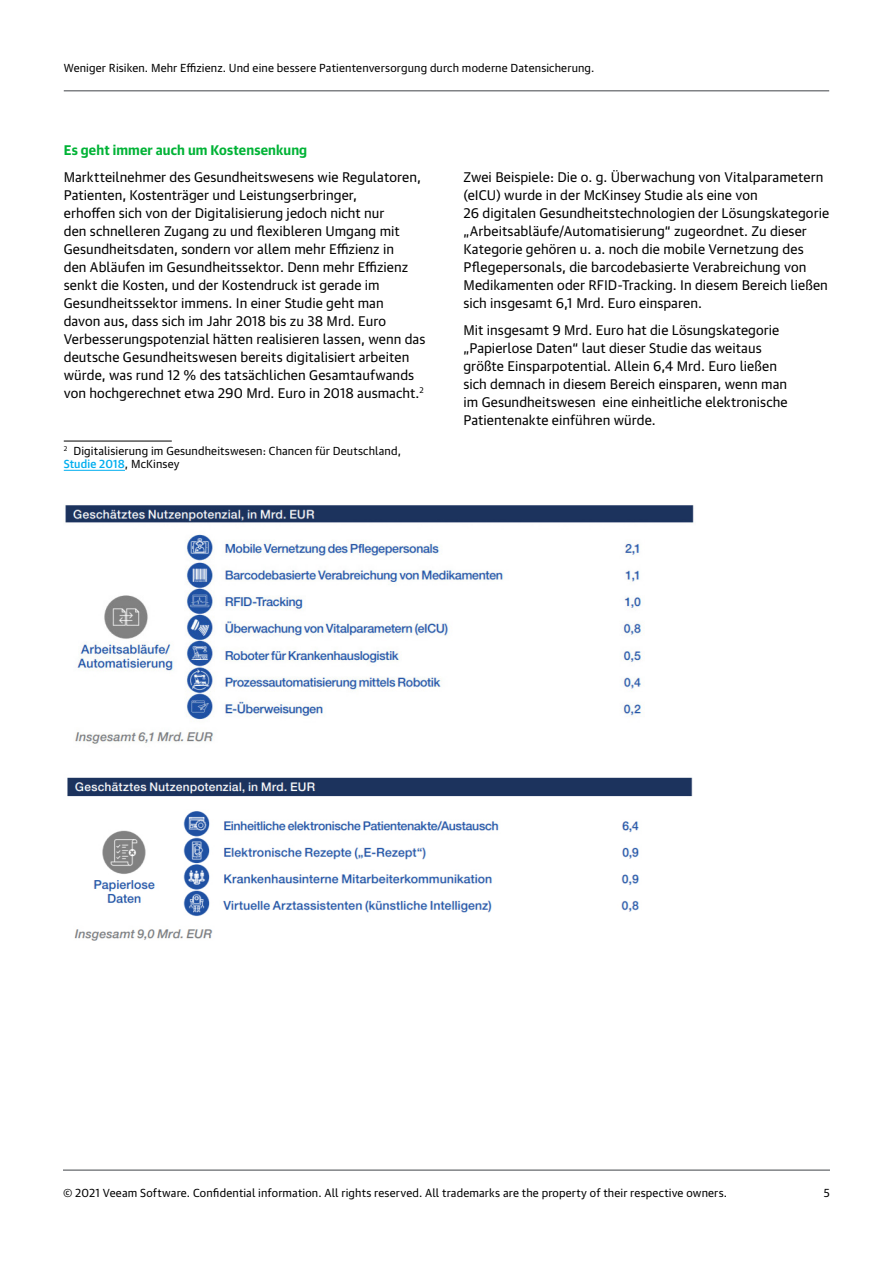
<style>
.page{position:relative;width:893px;height:1263px;background:#fff}
.page>*{position:absolute;margin:0;border:0;box-sizing:border-box;transform-origin:0 0}
.body_text_9__max_5_c{font:13.5px/18px "Guardian Text Sans Cy";letter-spacing:.005em;color:#000}
.Subtitle_9{font:700 13.5px "Guardian Text Sans Cy";letter-spacing:.01em;color:#00b336}
.Footnote_text{font:11.25px/13.5px "Guardian Text Sans Cy";letter-spacing:.015em;color:#000}
.s1{font-weight:500;color:#00aeef}
</style>
<div class="page">
<hr style="left:63px;top:1169px;width:767px;height:2px;background:#808285">
<hr style="left:64px;top:90px;width:765px;height:2px;background:#808285">
<hr style="left:64px;top:441px;width:108px;height:1px;background:#000">
<hr style="left:64px;top:470px;width:61px;height:1px;background:#00aeef">
<img style="left:65px;top:505px;width:629px;height:239px">
<img style="left:67px;top:777px;width:626px;height:164px">
<p class="Footnote_text" style="left:64px;top:60px;width:532px">Weniger Risiken. Mehr Effizienz. Und eine bessere Patientenversorgung durch moderne Datensicherung.</p>
<p class="Subtitle_9" style="left:64px;top:138px;width:245px">Es geht immer auch um Kostensenkung</p>
<p class="body_text_9__max_5_c" style="left:64px;top:166px;width:363px">Marktteilnehmer des Gesundheitswesens wie Regulatoren, Patienten, Kostenträger und Leistungserbringer,<br>erhoffen sich von der Digitalisierung jedoch nicht nur<br>den schnelleren Zugang zu und flexibleren Umgang mit Gesundheitsdaten, sondern vor allem mehr Effizienz in<br>den Abläufen im Gesundheitssektor. Denn mehr Effizienz senkt die Kosten, und der Kostendruck ist gerade im Gesundheitssektor immens. In einer Studie geht man<br>davon aus, dass sich im Jahr 2018 bis zu 38 Mrd. Euro Verbesserungspotenzial hätten realisieren lassen, wenn das deutsche Gesundheitswesen bereits digitalisiert arbeiten würde, was rund 12 % des tatsächlichen Gesamtaufwands von hochgerechnet etwa 290 Mrd. Euro in 2018 ausmacht. <sup>2</sup></p>
<p class="Footnote_text" style="left:64px;top:443px;width:339px"><sup>2</sup> Digitalisierung im Gesundheitswesen: Chancen für Deutschland,<br><span class="s1">Studie 2018</span>, McKinsey</p>
<p class="body_text_9__max_5_c" style="left:463px;top:166px;width:367px">Zwei Beispiele: Die o. g. Überwachung von Vitalparametern (eICU) wurde in der McKinsey Studie als eine von<br>26 digitalen Gesundheitstechnologien der Lösungskategorie „Arbeitsabläufe/Automatisierung“ zugeordnet. Zu dieser Kategorie gehören u. a. noch die mobile Vernetzung des Pflegepersonals, die barcodebasierte Verabreichung von Medikamenten oder RFID-Tracking. In diesem Bereich ließen sich insgesamt 6,1 Mrd. Euro einsparen.</p>
<p class="body_text_9__max_5_c" style="left:463px;top:319px;width:326px">Mit insgesamt 9 Mrd. Euro hat die Lösungskategorie „Papierlose Daten“ laut dieser Studie das weitaus größte Einsparpotential. Allein 6,4 Mrd. Euro ließen sich demnach in diesem Bereich einsparen, wenn man im Gesundheitswesen eine einheitliche elektronische Patientenakte einführen würde.</p>
<p class="Footnote_text" style="left:63px;top:1185px;width:666px">© 2021 Veeam Software. Confidential information. All rights reserved. All trademarks are the property of their respective owners.</p>
<p class="Footnote_text" style="left:824px;top:1185px;width:8px">5</p>
</div>
